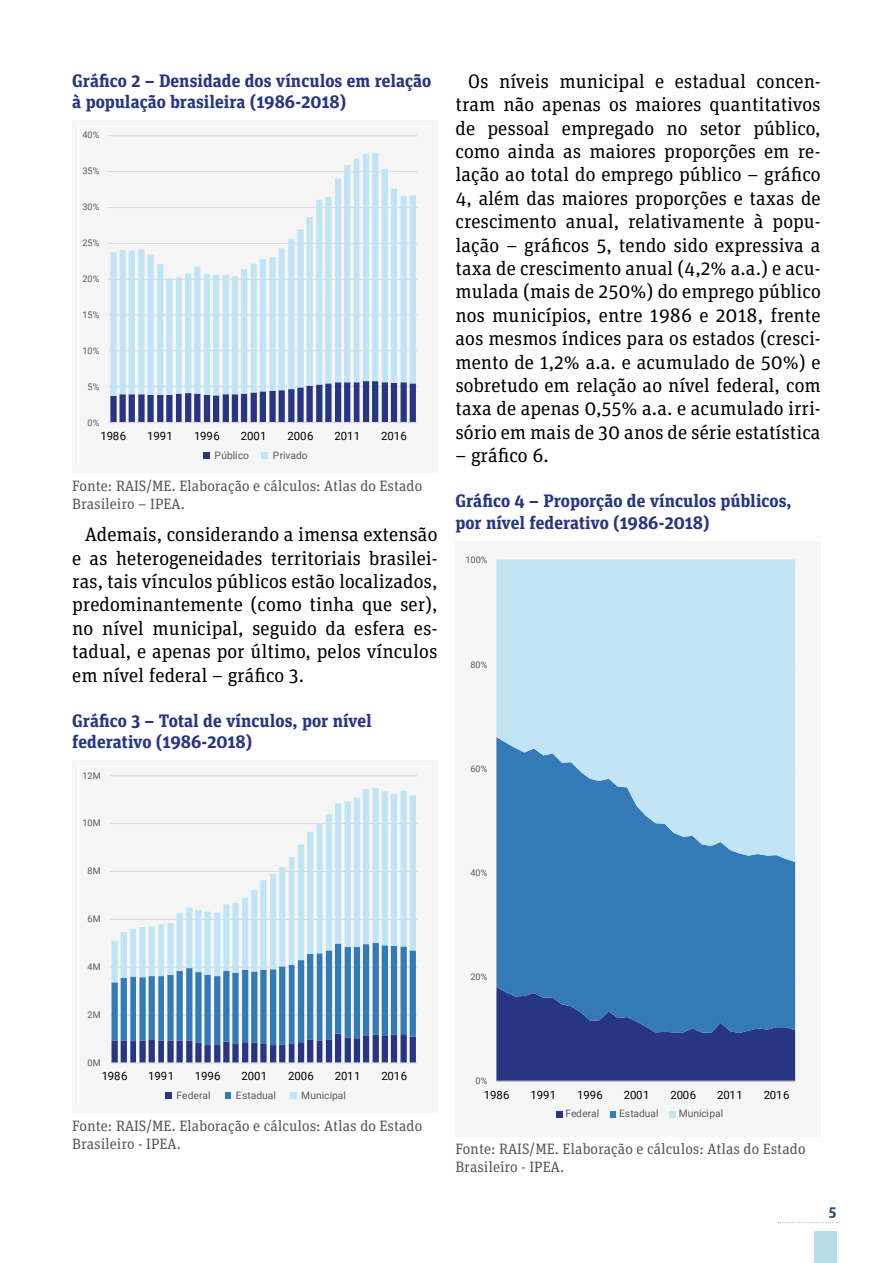
<style>
.page{position:relative;width:893px;height:1263px;background:#fff}
.page>*{position:absolute;margin:0;border:0;box-sizing:border-box;transform-origin:0 0}
.TEXTO{font:19.5px/23.4px "Unit Slab Pro";color:#000;text-align:justify}
.Titulo_Gráfico{font:700 18px/21.6px "Unit Slab Pro";color:#283583}
.Legenda_Gráfico{font:15px/18px "Unit Slab Pro";color:#575756}
.t1{font:700 15px "Unit Slab Pro";color:#1f497d}
.t2{font:11.4px "Roboto";letter-spacing:-.01em;color:#000}
.t3{font:10.2px "Roboto";letter-spacing:.005em;color:#595959}
.t4{font:9.15px "Roboto";color:#595959}
</style>
<div class="page">
<svg style="left:778px;top:1222px;width:59px;height:1px"></svg>
<div style="left:814px;top:1231px;width:23px;height:32px;background:#b6dde8"></div>
<div style="left:72px;top:120px;width:365px;height:353px;background:#f6f6f6"></div>
<hr style="left:108px;top:386px;width:309px;height:1px;background:#d9d9d9">
<hr style="left:108px;top:350px;width:309px;height:1px;background:#d9d9d9">
<hr style="left:108px;top:314px;width:309px;height:1px;background:#d9d9d9">
<hr style="left:108px;top:279px;width:309px;height:1px;background:#d9d9d9">
<hr style="left:108px;top:243px;width:309px;height:1px;background:#d9d9d9">
<hr style="left:108px;top:207px;width:309px;height:1px;background:#d9d9d9">
<hr style="left:108px;top:171px;width:309px;height:1px;background:#d9d9d9">
<hr style="left:108px;top:135px;width:309px;height:1px;background:#d9d9d9">
<svg style="left:110px;top:396px;width:306px;height:26px"></svg>
<svg style="left:110px;top:153px;width:306px;height:243px"></svg>
<hr style="left:108px;top:422px;width:309px;height:1px;background:#d9d9d9">
<div style="left:203px;top:452px;width:7px;height:7px;background:#283583"></div>
<div style="left:261px;top:452px;width:7px;height:7px;background:#c2e5f5"></div>
<div style="left:72px;top:760px;width:365px;height:353px;background:#f6f6f6"></div>
<hr style="left:110px;top:1015px;width:307px;height:1px;background:#d9d9d9">
<hr style="left:110px;top:967px;width:307px;height:1px;background:#d9d9d9">
<hr style="left:110px;top:919px;width:307px;height:1px;background:#d9d9d9">
<hr style="left:110px;top:871px;width:307px;height:1px;background:#d9d9d9">
<hr style="left:110px;top:823px;width:307px;height:1px;background:#d9d9d9">
<hr style="left:110px;top:775px;width:307px;height:1px;background:#d9d9d9">
<svg style="left:112px;top:982px;width:304px;height:81px"></svg>
<svg style="left:112px;top:788px;width:304px;height:194px"></svg>
<hr style="left:110px;top:1063px;width:307px;height:1px;background:#d9d9d9">
<div style="left:165px;top:1092px;width:6px;height:7px;background:#283583"></div>
<div style="left:225px;top:1092px;width:6px;height:7px;background:#337ab7"></div>
<div style="left:290px;top:1092px;width:6px;height:7px;background:#c2e5f5"></div>
<div style="left:455px;top:541px;width:366px;height:595px;background:#f6f6f6"></div>
<div style="left:496px;top:1033px;width:299px;height:48px;background:#283583"></div>
<svg style="left:496px;top:862px;width:299px;height:171px;background:#3274b2"></svg>
<svg style="left:496px;top:560px;width:299px;height:302px;background:#a7d1e9"></svg>
<hr style="left:497px;top:1081px;width:298px;height:1px;background:#d9d9d9">
<div style="left:556px;top:1111px;width:7px;height:6px;background:#283583"></div>
<svg style="left:610px;top:1111px;width:6px;height:6px"></svg>
<svg style="left:670px;top:1111px;width:6px;height:6px"></svg>
<p class="Titulo_Gráfico" style="left:72px;top:68px;width:361px">Gráfico 2 – Densidade dos vínculos em relação à população brasileira (1986-2018)</p>
<p class="t4" style="left:82px;top:129px;width:18px">40%</p>
<p class="t4" style="left:82px;top:164px;width:18px">35%</p>
<p class="t4" style="left:82px;top:200px;width:18px">30%</p>
<p class="t4" style="left:82px;top:236px;width:18px">25%</p>
<p class="t4" style="left:82px;top:272px;width:18px">20%</p>
<p class="t4" style="left:82px;top:308px;width:18px">15%</p>
<p class="t4" style="left:82px;top:344px;width:18px">10%</p>
<p class="t4" style="left:88px;top:380px;width:13px">5%</p>
<p class="t4" style="left:88px;top:416px;width:13px">0%</p>
<p class="t2" style="left:100px;top:428px;width:27px">1986</p>
<p class="t2" style="left:147px;top:428px;width:27px">1991</p>
<p class="t2" style="left:194px;top:428px;width:27px">1996</p>
<p class="t2" style="left:241px;top:428px;width:27px">2001</p>
<p class="t2" style="left:288px;top:428px;width:27px">2006</p>
<p class="t2" style="left:334px;top:428px;width:27px">2011</p>
<p class="t2" style="left:381px;top:428px;width:27px">2016</p>
<p class="t3" style="left:215px;top:448px;width:36px">Público</p>
<p class="t3" style="left:273px;top:448px;width:36px">Privado</p>
<p class="Legenda_Gráfico" style="left:72px;top:477px;width:351px">Fonte: RAIS/ME. Elaboração e cálculos: Atlas do Estado<br>Brasileiro – IPEA.</p>
<p class="TEXTO" style="left:72px;top:522px;width:367px;text-indent:13px">Ademais, considerando a imensa extensão e as heterogeneidades territoriais brasilei&shy;ras, tais vínculos públicos estão localizados, predominantemente (como tinha que ser), no nível municipal, seguido da esfera es&shy;tadual, e apenas por último, pelos vínculos em nível federal – gráfico 3.</p>
<p class="Titulo_Gráfico" style="left:72px;top:708px;width:301px">Gráfico 3 – Total de vínculos, por nível federativo (1986-2018)</p>
<p class="t4" style="left:82px;top:769px;width:20px">12M</p>
<p class="t4" style="left:82px;top:816px;width:20px">10M</p>
<p class="t4" style="left:88px;top:864px;width:15px">8M</p>
<p class="t4" style="left:88px;top:912px;width:15px">6M</p>
<p class="t4" style="left:88px;top:960px;width:15px">4M</p>
<p class="t4" style="left:88px;top:1008px;width:15px">2M</p>
<p class="t4" style="left:88px;top:1056px;width:15px">0M</p>
<p class="t2" style="left:102px;top:1068px;width:27px">1986</p>
<p class="t2" style="left:148px;top:1068px;width:27px">1991</p>
<p class="t2" style="left:195px;top:1068px;width:27px">1996</p>
<p class="t2" style="left:242px;top:1068px;width:27px">2001</p>
<p class="t2" style="left:288px;top:1068px;width:27px">2006</p>
<p class="t2" style="left:335px;top:1068px;width:27px">2011</p>
<p class="t2" style="left:381px;top:1068px;width:27px">2016</p>
<p class="t3" style="left:176px;top:1088px;width:36px">Federal</p>
<p class="t3" style="left:236px;top:1088px;width:42px">Estadual</p>
<p class="t3" style="left:301px;top:1088px;width:46px">Municipal</p>
<p class="Legenda_Gráfico" style="left:72px;top:1116px;width:351px">Fonte: RAIS/ME. Elaboração e cálculos: Atlas do Estado<br>Brasileiro - IPEA.</p>
<p class="TEXTO" style="left:455px;top:69px;width:367px;text-indent:13px">Os níveis municipal e estadual concen&shy;tram não apenas os maiores quantitativos de pessoal empregado no setor público, como ainda as maiores proporções em re&shy;lação ao total do emprego público – gráfico 4, além das maiores proporções e taxas de crescimento anual, relativamente à popu&shy;lação – gráficos 5, tendo sido expressiva a taxa de crescimento anual (4,2% a.a.) e acu&shy;mulada (mais de 250%) do emprego público nos municípios, entre 1986 e 2018, frente aos mesmos índices para os estados (cresci&shy;mento de 1,2% a.a. e acumulado de 50%) e sobretudo em relação ao nível federal, com taxa de apenas 0,55% a.a. e acumulado irri&shy;sório em mais de 30 anos de série estatística</p>
<p class="TEXTO" style="left:455px;top:443px;width:95px">– gráfico 6.</p>
<p class="Titulo_Gráfico" style="left:455px;top:489px;width:338px">Gráfico 4 – Proporção de vínculos públicos, por nível federativo (1986-2018)</p>
<p class="t4" style="left:465px;top:553px;width:24px">100%</p>
<p class="t4" style="left:470px;top:658px;width:18px">80%</p>
<p class="t4" style="left:470px;top:762px;width:18px">60%</p>
<p class="t4" style="left:470px;top:866px;width:18px">40%</p>
<p class="t4" style="left:470px;top:970px;width:18px">20%</p>
<p class="t4" style="left:476px;top:1074px;width:13px">0%</p>
<p class="t2" style="left:484px;top:1087px;width:27px">1986</p>
<p class="t2" style="left:530px;top:1087px;width:27px">1991</p>
<p class="t2" style="left:577px;top:1087px;width:27px">1996</p>
<p class="t2" style="left:624px;top:1087px;width:27px">2001</p>
<p class="t2" style="left:670px;top:1087px;width:27px">2006</p>
<p class="t2" style="left:717px;top:1087px;width:27px">2011</p>
<p class="t2" style="left:764px;top:1087px;width:27px">2016</p>
<p class="t3" style="left:565px;top:1106px;width:35px">Federal</p>
<p class="t3" style="left:619px;top:1106px;width:41px">Estadual</p>
<p class="t3" style="left:679px;top:1106px;width:46px">Municipal</p>
<p class="Legenda_Gráfico" style="left:455px;top:1139px;width:351px">Fonte: RAIS/ME. Elaboração e cálculos: Atlas do Estado<br>Brasileiro - IPEA.</p>
<p class="t1" style="left:829px;top:1201px;width:9px">5</p>
</div>
